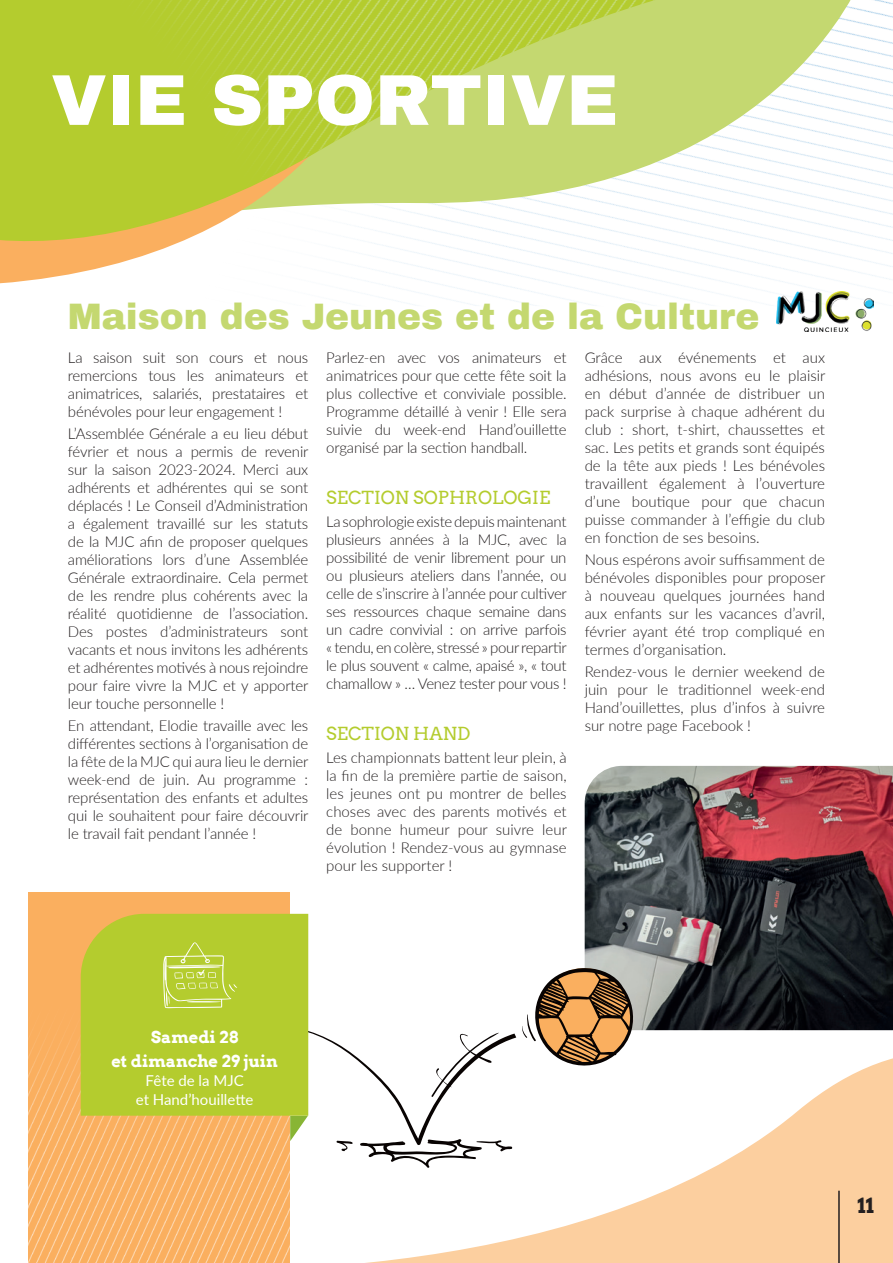
<style>
.page{position:relative;width:893px;height:1263px;background:#fff}
.page>*{position:absolute;margin:0;border:0;box-sizing:border-box;transform-origin:0 0}
.t1{font:900 72px "Archivo";color:#fff}
.t2{font:900 36px "Archivo";color:#c4d870}
.t3{font:700 21px "Arvo";color:#231f20}
.t4{font:18px "Arvo";color:#b4cc2e}
.t5{font:700 16.5px/24px "Arvo";color:#fff;text-align:center}
.t6{font:300 15px/18px "Lato";letter-spacing:-.01em;color:#231f20;text-align:justify}
.t7{font:15px/19.2px "Lato";color:#fff;text-align:center}
</style>
<div class="page">
<svg style="left:365px;top:1058px;width:528px;height:205px"></svg>
<hr style="left:838px;top:1191px;width:2px;height:72px;background:#231f20">
<img style="left:367px;top:0;width:526px;height:306px">
<svg style="left:367px;top:0;width:496px;height:280px"></svg>
<svg style="left:0;top:250px;width:365px;height:44px"></svg>
<svg style="left:0;top:0;width:792px;height:250px"></svg>
<img style="left:0;top:0;width:655px;height:246px">
<img style="left:777px;top:291px;width:96px;height:41px">
<img style="left:585px;top:766px;width:308px;height:264px">
<svg style="left:522px;top:967px;width:113px;height:100px"></svg>
<img style="left:29px;top:892px;width:261px;height:371px">
<svg style="left:260px;top:1022px;width:256px;height:146px"></svg>
<div style="left:81px;top:914px;width:227px;height:202px;background:#b4cc2e"></div>
<svg style="left:163px;top:942px;width:75px;height:66px"></svg>
<h1 class="t1" style="left:51px;top:56px;width:569px">VIE SPORTIVE</h1>
<h2 class="t2" style="left:68px;top:295px;width:693px">Maison des Jeunes et de la Culture</h2>
<p class="t6" style="left:68px;top:348px;width:242px">La saison suit son cours et nous remercions tous les animateurs et animatrices, salariés, prestataires et bénévoles pour leur engagement !</p>
<p class="t6" style="left:68px;top:424px;width:242px">L’Assemblée Générale a eu lieu début février et nous a permis de revenir sur la saison 2023-2024. Merci aux adhérents et adhérentes qui se sont déplacés ! Le Conseil d’Administration a également travaillé sur les statuts de la MJC afin de proposer quelques améliorations lors d’une Assemblée Générale extraordinaire. Cela permet de les rendre plus cohérents avec la réalité quotidienne de l’association.<br>Des postes d’administrateurs sont vacants et nous invitons les adhérents et adhérentes motivés à nous rejoindre pour faire vivre la MJC et y apporter leur touche personnelle !</p>
<p class="t6" style="left:68px;top:716px;width:242px">En attendant, Elodie travaille avec les différentes sections à l’organisation de la fête de la MJC qui aura lieu le dernier week-end de juin. Au programme : représentation des enfants et adultes qui le souhaitent pour faire découvrir le travail fait pendant l’année !</p>
<p class="t6" style="left:326px;top:348px;width:242px">Parlez-en avec vos animateurs et animatrices pour que cette fête soit la plus collective et conviviale possible.<br>Programme détaillé à venir ! Elle sera suivie du week-end Hand’ouillette organisé par la section handball.</p>
<p class="t4" style="left:326px;top:487px;width:226px">SECTION SOPHROLOGIE</p>
<p class="t6" style="left:326px;top:512px;width:242px">La sophrologie existe depuis maintenant plusieurs années à la MJC, avec la possibilité de venir librement pour un ou plusieurs ateliers dans l’année, ou celle de s’inscrire à l’année pour cultiver ses ressources chaque semaine dans un cadre convivial : on arrive parfois « tendu, en colère, stressé » pour repartir le plus souvent « calme, apaisé », « tout chamallow » … Venez tester pour vous !</p>
<p class="t4" style="left:326px;top:723px;width:146px">SECTION HAND</p>
<p class="t6" style="left:326px;top:748px;width:242px">Les championnats battent leur plein, à la fin de la première partie de saison, les jeunes ont pu montrer de belles choses avec des parents motivés et de bonne humeur pour suivre leur évolution ! Rendez-vous au gymnase pour les supporter !</p>
<p class="t6" style="left:585px;top:348px;width:242px">Grâce aux événements et aux adhésions, nous avons eu le plaisir en début d’année de distribuer un pack surprise à chaque adhérent du club : short, t-shirt, chaussettes et sac. Les petits et grands sont équipés de la tête aux pieds ! Les bénévoles travaillent également à l’ouverture d’une boutique pour que chacun puisse commander à l’effigie du club en fonction de ses besoins.</p>
<p class="t6" style="left:585px;top:550px;width:242px">Nous espérons avoir suffisamment de bénévoles disponibles pour proposer à nouveau quelques journées hand aux enfants sur les vacances d’avril, février ayant été trop compliqué en termes d’organisation.</p>
<p class="t6" style="left:585px;top:662px;width:242px">Rendez-vous le dernier weekend de juin pour le traditionnel week-end Hand’ouillettes, plus d’infos à suivre sur notre page Facebook !</p>
<p class="t5" style="left:111px;top:1025px;width:168px">Samedi 28<br>et dimanche 29 juin</p>
<p class="t7" style="left:136px;top:1070px;width:119px">Fête de la MJC<br>et Hand’houillette</p>
<h3 class="t3" style="left:857px;top:1192px;width:18px">11</h3>
</div>
